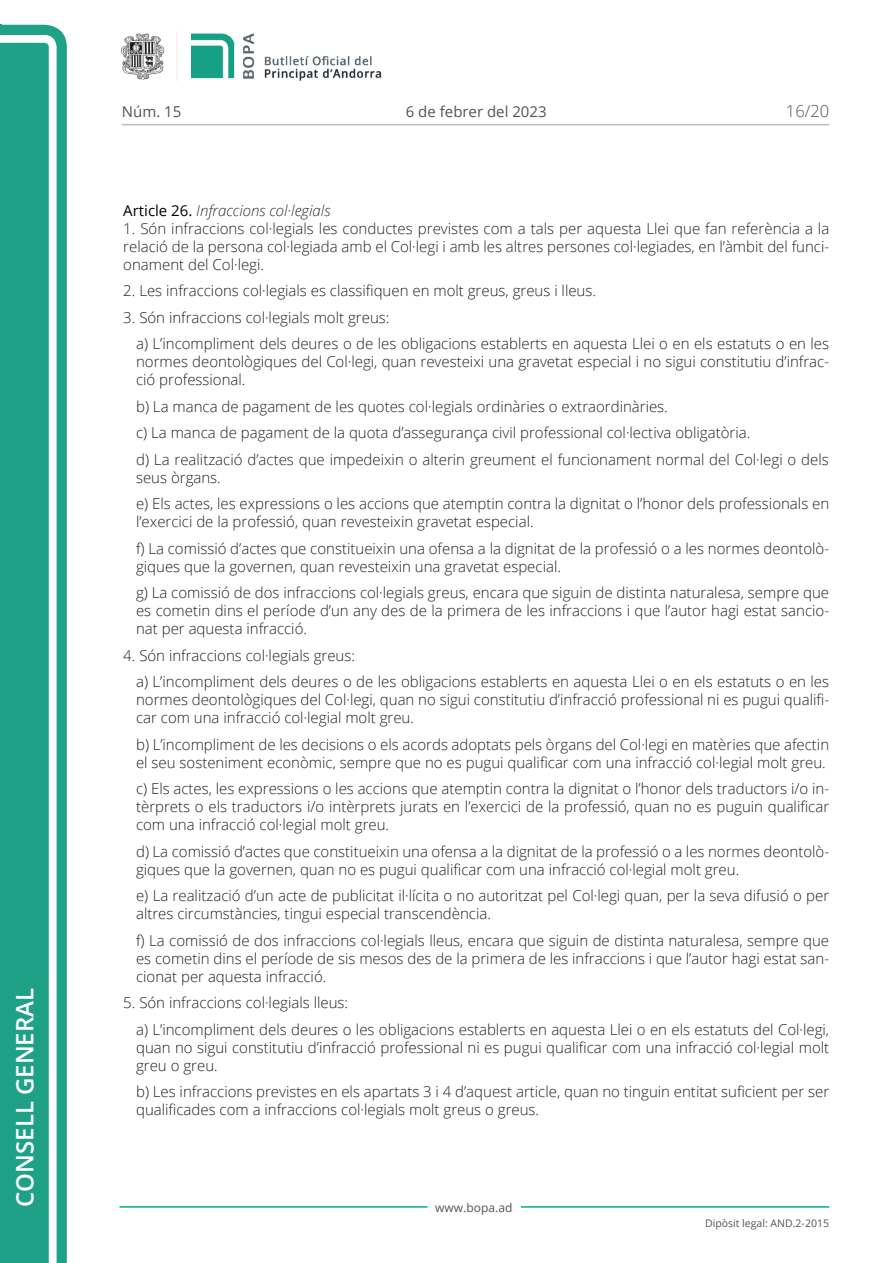
<style>
.page{position:relative;width:893px;height:1263px;background:#fff}
.page>*{position:absolute;margin:0;border:0;box-sizing:border-box;transform-origin:0 0}
.t1{font:600 24px "Open Sans";color:#fff}
.t2{font:300 16.5px "Open Sans";color:#545454}
.Body_text_i{font:300 15px/18px "Open Sans";color:#231f20}
.Body_text{font:300 15px/18px "Open Sans";color:#231f20;text-align:justify}
.Titol_7{font:italic 300 15px "Open Sans";color:#303030}
.t3{font:15px "Open Sans";color:#545454}
.t4{font:12px "Open Sans";color:#545454}
.t5{font:10.5px "Open Sans";color:#545454}
.s1{font-weight:400;font-style:normal;color:#000}
</style>
<div class="page">
<svg style="left:0;top:25px;width:67px;height:1238px;fill:#1ea187"></svg>
<div style="left:0;top:43px;width:49px;height:1220px;background:#1ea187"></div>
<img style="left:122px;top:32px;width:260px;height:49px">
<hr style="left:119px;top:1206px;width:309px;height:2px;background:#00ae91">
<hr style="left:521px;top:1206px;width:308px;height:2px;background:#00ae91">
<hr style="left:122px;top:124px;width:707px;height:1px;background:#bcbdc0">
<h1 class="t1" style="left:8px;top:1207px;width:220px;rotate:-90deg">Consell General</h1>
<p class="t3" style="left:122px;top:102px;width:61px">Núm. 15</p>
<p class="t3" style="left:406px;top:102px;width:142px">6 de febrer del 2023</p>
<p class="t2" style="left:786px;top:100px;width:45px">16/20</p>
<p class="Titol_7" style="left:123px;top:200px;width:209px"><span class="s1">Article 26.</span> Infraccions col·legials</p>
<p class="Body_text" style="left:123px;top:219px;width:707px">1. Són infraccions col·legials les conductes previstes com a tals per aquesta Llei que fan referència a la relació de la persona col·legiada amb el Col·legi i amb les altres persones col·legiades, en l’àmbit del funci&shy;onament del Col·legi.</p>
<p class="Body_text" style="left:123px;top:281px;width:474px">2. Les infraccions col·legials es classifiquen en molt greus, greus i lleus.</p>
<p class="Body_text" style="left:123px;top:308px;width:268px">3. Són infraccions col·legials molt greus:</p>
<p class="Body_text_i" style="left:136px;top:334px;width:695px;text-align:justify">a) L’incompliment dels deures o de les obligacions establerts en aquesta Llei o en els estatuts o en les normes deontològiques del Col·legi, quan revesteixi una gravetat especial i no sigui constitutiu d’infrac&shy;ció professional.</p>
<p class="Body_text_i" style="left:136px;top:397px;width:533px">b) La manca de pagament de les quotes col·legials ordinàries o extraordinàries.</p>
<p class="Body_text_i" style="left:136px;top:423px;width:616px">c) La manca de pagament de la quota d’assegurança civil professional col·lectiva obligatòria.</p>
<p class="Body_text_i" style="left:136px;top:450px;width:694px">d) La realització d’actes que impedeixin o alterin greument el funcionament normal del Col·legi o dels seus òrgans.</p>
<p class="Body_text_i" style="left:136px;top:494px;width:695px">e) Els actes, les expressions o les accions que atemptin contra la dignitat o l’honor dels professionals en l’exercici de la professió, quan revesteixin gravetat especial.</p>
<p class="Body_text_i" style="left:136px;top:539px;width:695px">f) La comissió d’actes que constitueixin una ofensa a la dignitat de la professió o a les normes deontolò&shy;giques que la governen, quan revesteixin una gravetat especial.</p>
<p class="Body_text_i" style="left:136px;top:583px;width:695px;text-align:justify">g) La comissió de dos infraccions col·legials greus, encara que siguin de distinta naturalesa, sempre que es cometin dins el període d’un any des de la primera de les infraccions i que l’autor hagi estat sancio&shy;nat per aquesta infracció.</p>
<p class="Body_text" style="left:123px;top:646px;width:233px">4. Són infraccions col·legials greus:</p>
<p class="Body_text_i" style="left:136px;top:672px;width:695px;text-align:justify">a) L’incompliment dels deures o de les obligacions establerts en aquesta Llei o en els estatuts o en les normes deontològiques del Col·legi, quan no sigui constitutiu d’infracció professional ni es pugui qualifi&shy;car com una infracció col·legial molt greu.</p>
<p class="Body_text_i" style="left:136px;top:735px;width:695px">b) L’incompliment de les decisions o els acords adoptats pels òrgans del Col·legi en matèries que afectin el seu sosteniment econòmic, sempre que no es pugui qualificar com una infracció col·legial molt greu.</p>
<p class="Body_text_i" style="left:136px;top:779px;width:695px;text-align:justify">c) Els actes, les expressions o les accions que atemptin contra la dignitat o l’honor dels traductors i/o in&shy;tèrprets o els traductors i/o intèrprets jurats en l’exercici de la professió, quan no es puguin qualificar com una infracció col·legial molt greu.</p>
<p class="Body_text_i" style="left:136px;top:842px;width:695px">d) La comissió d’actes que constitueixin una ofensa a la dignitat de la professió o a les normes deontolò&shy;giques que la governen, quan no es pugui qualificar com una infracció col·legial molt greu.</p>
<p class="Body_text_i" style="left:136px;top:886px;width:695px">e) La realització d’un acte de publicitat il·lícita o no autoritzat pel Col·legi quan, per la seva difusió o per altres circumstàncies, tingui especial transcendència.</p>
<p class="Body_text_i" style="left:136px;top:931px;width:695px;text-align:justify">f) La comissió de dos infraccions col·legials lleus, encara que siguin de distinta naturalesa, sempre que es cometin dins el període de sis mesos des de la primera de les infraccions i que l’autor hagi estat san&shy;cionat per aquesta infracció.</p>
<p class="Body_text" style="left:123px;top:993px;width:226px">5. Són infraccions col·legials lleus:</p>
<p class="Body_text_i" style="left:136px;top:1020px;width:695px;text-align:justify">a) L’incompliment dels deures o les obligacions establerts en aquesta Llei o en els estatuts del Col·legi, quan no sigui constitutiu d’infracció professional ni es pugui qualificar com una infracció col·legial molt greu o greu.</p>
<p class="Body_text_i" style="left:136px;top:1082px;width:695px">b) Les infraccions previstes en els apartats 3 i 4 d’aquest article, quan no tinguin entitat suficient per ser qualificades com a infraccions col·legials molt greus o greus.</p>
<p class="t4" style="left:435px;top:1199px;width:79px">www.bopa.ad</p>
<p class="t5" style="left:705px;top:1216px;width:125px">Dipòsit legal: AND.2-2015</p>
</div>
